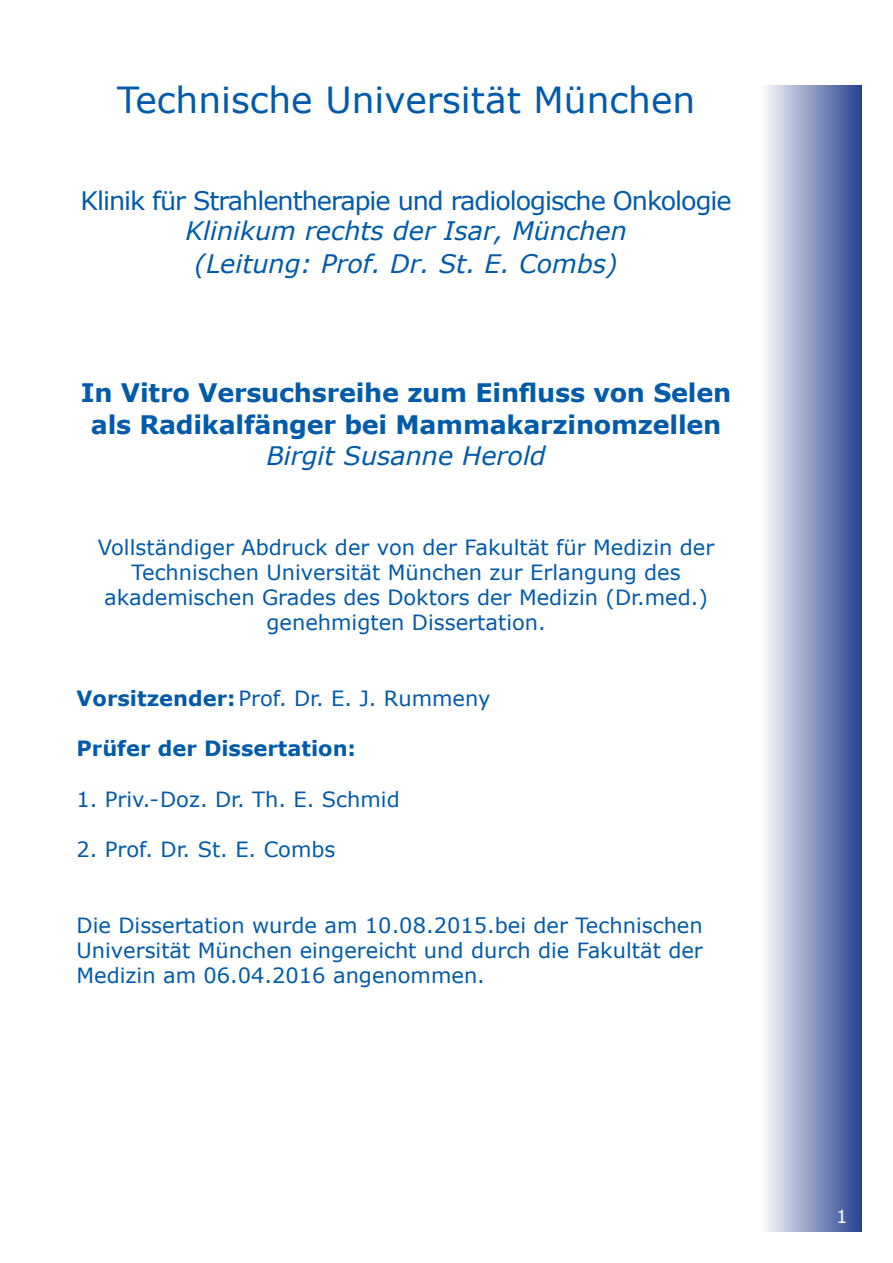
<style>
.page{position:relative;width:893px;height:1263px;background:#fff}
.page>*{position:absolute;margin:0;border:0;box-sizing:border-box;transform-origin:0 0}
.t1{font:36px "Verdana";color:#015aaa}
.t2{font:700 25.5px/32.4px "Verdana";letter-spacing:-.01em;color:#015aaa;text-align:center}
.t3{font:italic 25.5px/32.4px "Verdana";color:#015aaa;text-align:center}
.t4{font:25.5px "Verdana";letter-spacing:-.04em;color:#015aaa}
.t5{font:21px/25.2px "Verdana";color:#015aaa;text-align:center}
.t6{font:700 21px "Verdana";color:#015aaa}
.t7{font:18px "Verdana";color:#fff}
.s1{font-weight:700}
</style>
<div class="page">
<div style="left:760px;top:85px;width:102px;height:1146px;background:linear-gradient(to right,#fdfdfe,#28428f)"></div>
<h1 class="t1" style="left:117px;top:77px;width:580px">Technische Universität München</h1>
<p class="t4" style="left:81px;top:184px;width:653px">Klinik für Strahlentherapie und radiologische Onkologie</p>
<p class="t3" style="left:185px;top:215px;width:443px">Klinikum rechts der Isar, München (Leitung: Prof. Dr. St. E. Combs)</p>
<p class="t2" style="left:81px;top:376px;width:652px">In Vitro Versuchsreihe zum Einfluss von Selen als Radikalfänger bei Mammakarzinomzellen</p>
<p class="t3" style="left:266px;top:439px;width:281px">Birgit Susanne Herold</p>
<p class="t5" style="left:98px;top:535px;width:618px">Vollständiger Abdruck der von der Fakultät für Medizin der Technischen Universität München zur Erlangung des akademischen Grades des Doktors der Medizin (Dr.med.) genehmigten Dissertation.</p>
<p class="t5" style="left:77px;top:686px;width:415px"><span class="s1">Vorsitzender:</span>Prof. Dr. E. J. Rummeny</p>
<p class="t6" style="left:77px;top:735px;width:281px">Prüfer der Dissertation:</p>
<p class="t5" style="left:77px;top:787px;width:325px">1. Priv.- Doz. Dr. Th. E. Schmid</p>
<p class="t5" style="left:77px;top:837px;width:260px">2. Prof. Dr. St. E. Combs</p>
<p class="t5" style="left:77px;top:913px;width:628px;text-align:justify">Die Dissertation wurde am 10.08.2015.bei der Technischen Universität München eingereicht und durch die Fakultät der Medizin am 06.04.2016 angenommen.</p>
<p class="t7" style="left:836px;top:1205px;width:13px">1</p>
</div>
